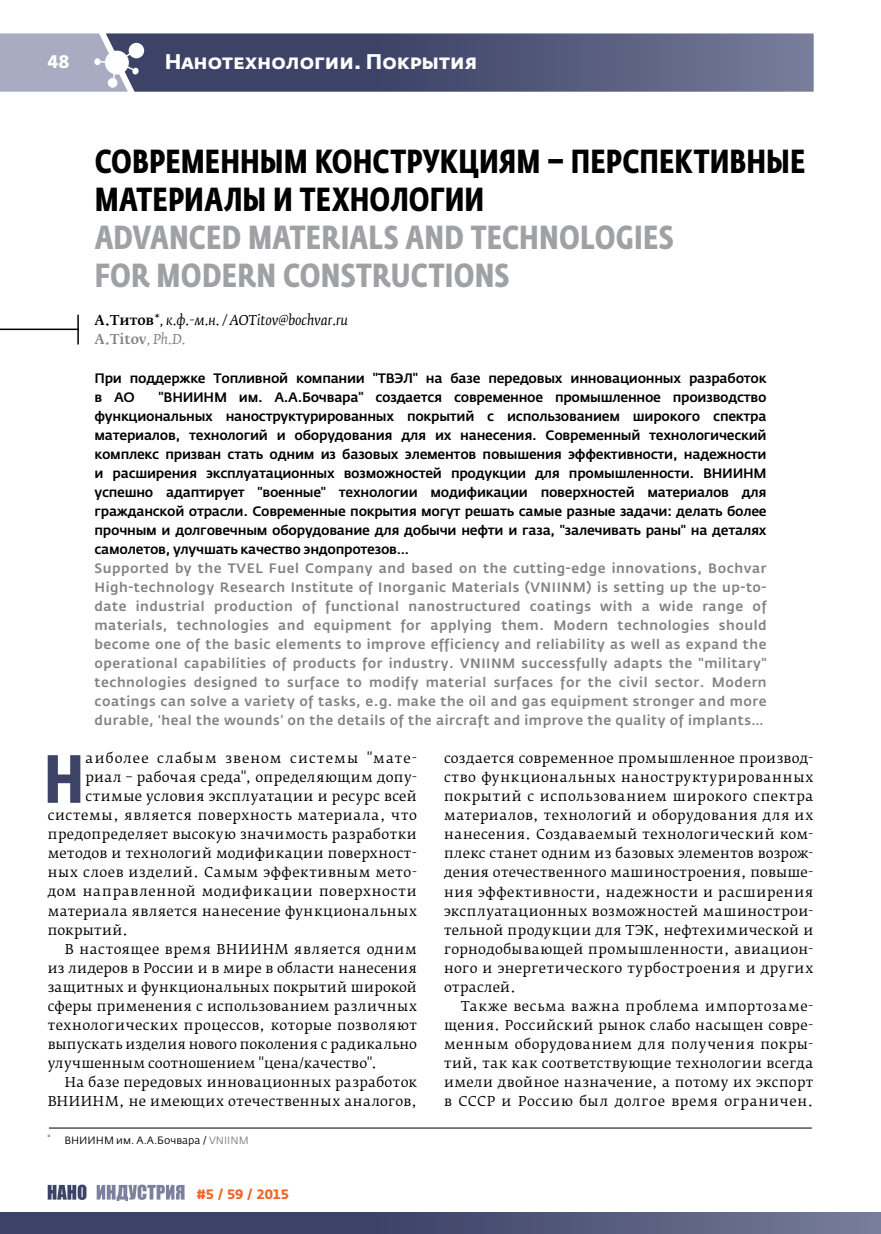
<style>
.page{position:relative;width:881px;height:1234px;background:#fff}
.page>*{position:absolute;margin:0;border:0;box-sizing:border-box;transform-origin:0 0}
.t1{font:700 67.35px "Fedra Sans Cond Pro";color:#3d4366}
.t2{font:700 33px/38.1px "Fedra Sans Cond Pro";color:#000}
.t3{font:700 33px/38.1px "Fedra Sans Cond Pro";letter-spacing:.01em;color:#9fa1a4}
.t4{font:700 21px "Fedra Sans Alt Pro";color:#fff}
.t5{font:700 18px "Fedra Sans Alt Pro";color:#fff}
.t6{font:13.5px/19px "Fedra Serif B Pro";letter-spacing:.03em;color:#000;text-align:justify}
.t7{font:500 13.5px/19px "Fedra Sans Pro";letter-spacing:-.02em;color:#000}
.t8{font:500 13.5px/19px "Fedra Sans Pro";letter-spacing:.04em;color:#808285;text-align:justify}
.t9{font:13.5px "Fedra Serif B Pro";letter-spacing:.005em;color:#000}
.t10{font:13.5px "Fedra Serif B Pro";letter-spacing:.01em;color:#000}
.t11{font:italic 13.5px/19px "Fedra Serif B Pro";color:#000}
.t12{font:13.5px "Fedra Serif B Pro";letter-spacing:.05em;color:#000}
.t13{font:13.5px "Fedra Serif B Pro";letter-spacing:.085em;color:#000}
.t14{font:700 13.5px "Fedra Sans Alt Pro";color:#f26522}
.t15{font:10.5px "Fedra Sans Alt Pro";color:#000}
.s1{font-weight:500;font-style:normal}
.s2{font-weight:500;font-style:normal;color:#808285}
.s3{color:#808285}
</style>
<div class="page">
<svg style="left:48px;top:1184px;width:38px;height:15px"></svg>
<svg style="left:97px;top:1184px;width:87px;height:16px"></svg>
<svg style="left:0;top:33px;width:813px;height:59px;background:#616685"></svg>
<div style="left:0;top:1211px;width:880px;height:22px;background:linear-gradient(to right,#2e3559,#6c7191)"></div>
<hr style="left:0;top:328px;width:79px;height:2px;background:#000">
<hr style="left:77px;top:314px;width:2px;height:30px;background:#000">
<hr style="left:49px;top:1127px;width:762px;height:1px;background:#000">
<h3 class="t5" style="left:48px;top:50px;width:23px">48</h3>
<h3 class="t4" style="left:165px;top:48px;width:314px">Нанотехнологии. Покрытия</h3>
<h2 class="t2" style="left:95px;top:143px;width:712px">СОВРЕМЕННЫМ КОНСТРУКЦИЯМ – ПЕРСПЕКТИВНЫЕ<br>МАТЕРИАЛЫ И ТЕХНОЛОГИИ</h2>
<h2 class="t3" style="left:95px;top:219px;width:580px">ADVANCED MATERIALS AND TECHNOLOGIES<br>FOR MODERN CONSTRUCTIONS</h2>
<p class="t11" style="left:94px;top:311px;width:255px"><span class="s1">А.Титов</span>*, к.ф.-м.н. / AOTitov@bochvar.ru<br><span class="s2">A.Titov</span><span class="s3">, Ph.D.</span></p>
<p class="t7" style="left:94px;top:368px;width:673px">При поддержке Топливной компании "ТВЭЛ" на базе передовых инновационных разработок в АО</p>
<p class="t7" style="left:94px;top:387px;width:673px;text-align:justify;text-indent:64px">"ВНИИНМ им. А.А.Бочвара" создается современное промышленное производство функциональных наноструктурированных покрытий с использованием широкого спектра материалов, технологий и оборудования для их нанесения. Современный технологический комплекс призван стать одним из базовых элементов повышения эффективности, надежности и расширения эксплуатационных возможностей продукции для промышленности. ВНИИНМ успешно адаптирует "военные" технологии модификации поверхностей материалов для гражданской отрасли. Современные покрытия могут решать самые разные задачи: делать более прочным и долговечным оборудование для добычи нефти и газа, "залечивать раны" на деталях самолетов, улучшать качество эндопротезов…</p>
<p class="t8" style="left:94px;top:558px;width:673px">Supported by the TVEL Fuel Company and based on the cutting-edge innovations, Bochvar High-technology Research Institute of Inorganic Materials (VNIINM) is setting up the up-to&shy;date industrial production of functional nanostructured coatings with a wide range of materials, technologies and equipment for applying them. Modern technologies should become one of the basic elements to improve efficiency and reliability as well as expand the operational capabilities of products for industry. VNIINM successfully adapts the "military" technologies designed to surface to modify material surfaces for the civil sector. Modern coatings can solve a variety of tasks, e.g. make the oil and gas equipment stronger and more durable, ‘heal the wounds’ on the details of the aircraft and improve the quality of implants…</p>
<h1 class="t1" style="left:44px;top:737px;width:34px">Н</h1>
<p class="t13" style="left:85px;top:749px;width:333px">аиболее слабым звеном системы "мате-</p>
<p class="t6" style="left:85px;top:767px;width:333px">риал – рабочая среда", определяющим допу-</p>
<p class="t6" style="left:85px;top:786px;width:333px">стимые условия эксплуатации и ресурс всей</p>
<p class="t6" style="left:48px;top:805px;width:370px">системы, является поверхность материала, что</p>
<p class="t6" style="left:48px;top:824px;width:370px">предопределяет высокую значимость разработки</p>
<p class="t6" style="left:48px;top:844px;width:370px">методов и технологий модификации поверхност-</p>
<p class="t6" style="left:48px;top:863px;width:370px">ных слоев изделий. Самым эффективным мето-</p>
<p class="t12" style="left:48px;top:883px;width:370px">дом направленной модификации поверхности</p>
<p class="t6" style="left:48px;top:901px;width:370px">материала является нанесение функциональных</p>
<p class="t6" style="left:48px;top:920px;width:82px">покрытий.</p>
<p class="t6" style="left:65px;top:939px;width:353px">В настоящее время ВНИИНМ является одним</p>
<p class="t10" style="left:48px;top:959px;width:370px">из лидеров в России и в мире в области нанесения</p>
<p class="t10" style="left:48px;top:978px;width:370px">защитных и функциональных покрытий широкой</p>
<p class="t6" style="left:48px;top:996px;width:370px">сферы применения с использованием различных</p>
<p class="t6" style="left:48px;top:1015px;width:370px">технологических процессов, которые позволяют</p>
<p class="t9" style="left:48px;top:1035px;width:371px">выпускать изделия нового поколения с радикально</p>
<p class="t9" style="left:48px;top:1054px;width:330px">улучшенным соотношением "цена/качество".</p>
<p class="t6" style="left:65px;top:1072px;width:353px">На базе передовых инновационных разработок</p>
<p class="t6" style="left:48px;top:1091px;width:370px">ВНИИНМ, не имеющих отечественных аналогов,</p>
<p class="t15" style="left:47px;top:1133px;width:203px"><sup>*</sup> ВНИИНМ им. А.А.Бочвара / <span class="s3">VNIINM</span></p>
<p class="t14" style="left:197px;top:1185px;width:94px">#5 / 59 / 2015</p>
<p class="t6" style="left:444px;top:748px;width:371px">создается современное промышленное производ&shy;ство функциональных наноструктурированных покрытий с использованием широкого спектра материалов, технологий и оборудования для их нанесения. Создаваемый технологический ком&shy;плекс станет одним из базовых элементов возрож&shy;дения отечественного машиностроения, повыше&shy;ния эффективности, надежности и расширения эксплуатационных возможностей машинострои&shy;тельной продукции для ТЭК, нефтехимической и горнодобывающей промышленности, авиацион&shy;ного и энергетического турбостроения и других отраслей.</p>
<p class="t6" style="left:444px;top:996px;width:371px;text-indent:17px">Также весьма важна проблема импортозаме&shy;щения. Российский рынок слабо насыщен совре&shy;менным оборудованием для получения покры&shy;тий, так как соответствующие технологии всегда имели двойное назначение, а потому их экспорт в СССР и Россию был долгое время ограничен.</p>
</div>
